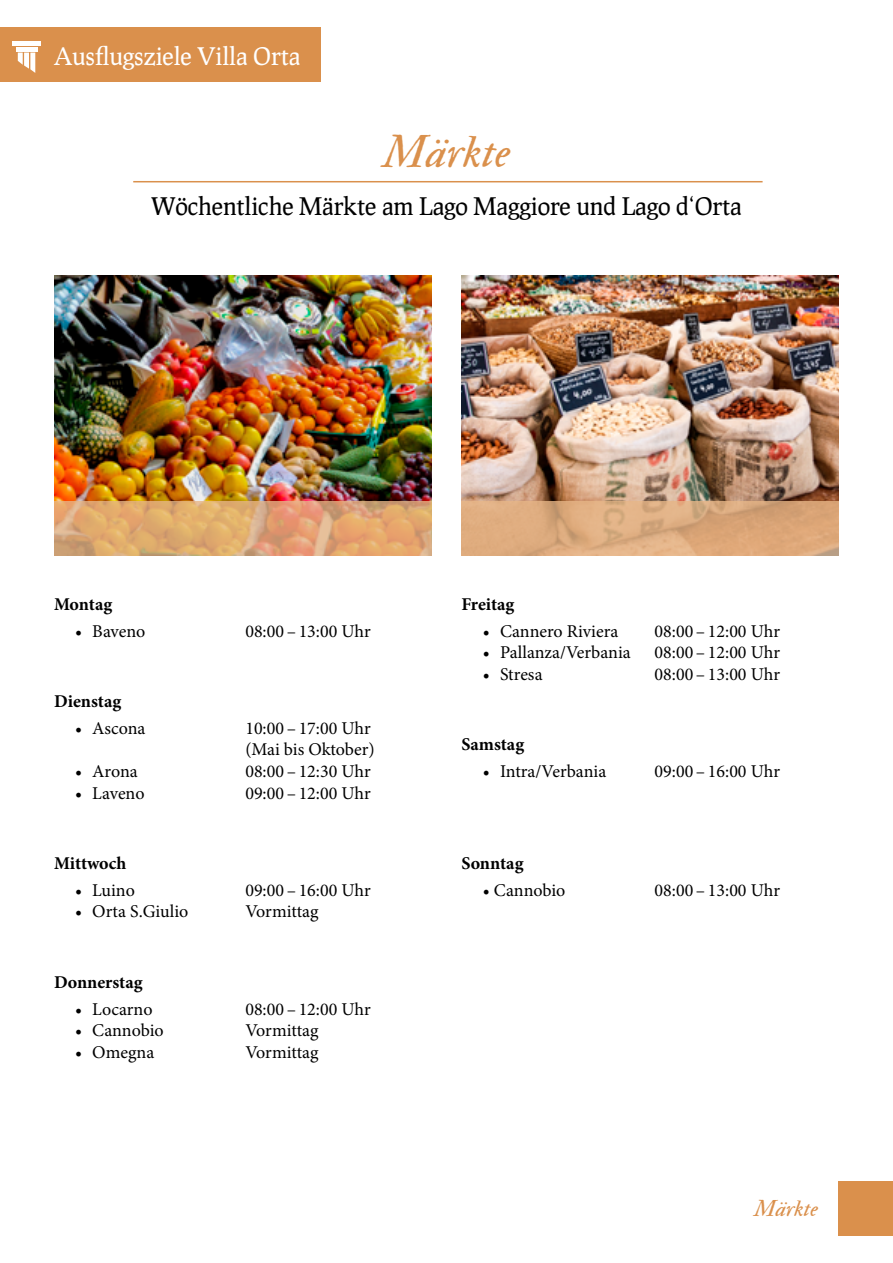
<style>
.page{position:relative;width:893px;height:1263px;background:#fff}
.page>*{position:absolute;margin:0;border:0;box-sizing:border-box;transform-origin:0 0}
.t1{font:45px "IM FELL Double Pica Italic";color:#da904c}
.t2{font:24px "Prociono";color:#000}
.t3{font:24px "Prociono";color:#fff}
.t4{font:22.5px "IM FELL Double Pica Italic";color:#da904c}
.t5{font:18px/21.6px "Minion Pro";color:#000}
.t6{font:700 18px "Minion Pro";color:#000}
</style>
<div class="page">
<div style="left:0;top:28px;width:320px;height:54px;background:#da904c"></div>
<div style="left:13px;top:41px;width:28px;height:5px;background:#fff"></div>
<div style="left:16px;top:47px;width:22px;height:5px;background:#fff"></div>
<svg style="left:18px;top:53px;width:17px;height:20px"></svg>
<img style="left:461px;top:275px;width:378px;height:226px">
<img style="left:54px;top:275px;width:378px;height:226px">
<hr style="left:133px;top:181px;width:630px;height:1px;background:#da904c">
<svg style="left:54px;top:501px;width:378px;height:54px;background:#dea772"></svg>
<svg style="left:461px;top:501px;width:378px;height:54px;background:#dbaa7d"></svg>
<div style="left:839px;top:1181px;width:54px;height:54px;background:#da904c"></div>
<h2 class="t3" style="left:54px;top:41px;width:248px">Ausflugsziele Villa Orta</h2>
<h1 class="t1" style="left:383px;top:125px;width:129px">Märkte</h1>
<h2 class="t2" style="left:151px;top:191px;width:592px">Wöchentliche Märkte am Lago Maggiore und Lago d‘Orta</h2>
<p class="t6" style="left:54px;top:591px;width:60px">Montag</p>
<p class="t5" style="left:75px;top:620px;width:72px">• Baveno</p>
<p class="t5" style="left:245px;top:620px;width:127px">08:00 – 13:00 Uhr</p>
<p class="t6" style="left:54px;top:688px;width:69px">Dienstag</p>
<p class="t5" style="left:75px;top:717px;width:72px">• Ascona</p>
<p class="t5" style="left:245px;top:717px;width:131px">10:00 – 17:00 Uhr (Mai bis Oktober)</p>
<p class="t5" style="left:75px;top:760px;width:64px">• Arona</p>
<p class="t5" style="left:245px;top:760px;width:127px">08:00 – 12:30 Uhr</p>
<p class="t5" style="left:75px;top:782px;width:71px">• Laveno</p>
<p class="t5" style="left:245px;top:782px;width:127px">09:00 – 12:00 Uhr</p>
<p class="t6" style="left:54px;top:850px;width:74px">Mittwoch</p>
<p class="t5" style="left:75px;top:879px;width:61px">• Luino</p>
<p class="t5" style="left:245px;top:879px;width:127px">09:00 – 16:00 Uhr</p>
<p class="t5" style="left:75px;top:901px;width:115px">• Orta S.Giulio</p>
<p class="t5" style="left:245px;top:901px;width:75px">Vormittag</p>
<p class="t6" style="left:54px;top:969px;width:90px">Donnerstag</p>
<p class="t5" style="left:75px;top:998px;width:79px">• Locarno</p>
<p class="t5" style="left:245px;top:998px;width:127px">08:00 – 12:00 Uhr</p>
<p class="t5" style="left:75px;top:1020px;width:90px">• Cannobio</p>
<p class="t5" style="left:245px;top:1020px;width:75px">Vormittag</p>
<p class="t5" style="left:75px;top:1041px;width:80px">• Omegna</p>
<p class="t5" style="left:245px;top:1041px;width:75px">Vormittag</p>
<p class="t6" style="left:461px;top:591px;width:55px">Freitag</p>
<p class="t5" style="left:483px;top:620px;width:137px">• Cannero Riviera</p>
<p class="t5" style="left:655px;top:620px;width:127px">08:00 – 12:00 Uhr</p>
<p class="t5" style="left:483px;top:642px;width:149px">• Pallanza/Verbania</p>
<p class="t5" style="left:655px;top:642px;width:127px">08:00 – 12:00 Uhr</p>
<p class="t5" style="left:483px;top:663px;width:61px">• Stresa</p>
<p class="t5" style="left:655px;top:663px;width:127px">08:00 – 13:00 Uhr</p>
<p class="t6" style="left:461px;top:731px;width:64px">Samstag</p>
<p class="t5" style="left:483px;top:760px;width:125px">• Intra/Verbania</p>
<p class="t5" style="left:655px;top:760px;width:127px">09:00 – 16:00 Uhr</p>
<p class="t6" style="left:461px;top:850px;width:64px">Sonntag</p>
<p class="t5" style="left:483px;top:879px;width:84px">• Cannobio</p>
<p class="t5" style="left:655px;top:879px;width:127px">08:00 – 13:00 Uhr</p>
<p class="t4" style="left:754px;top:1195px;width:65px">Märkte</p>
</div>
